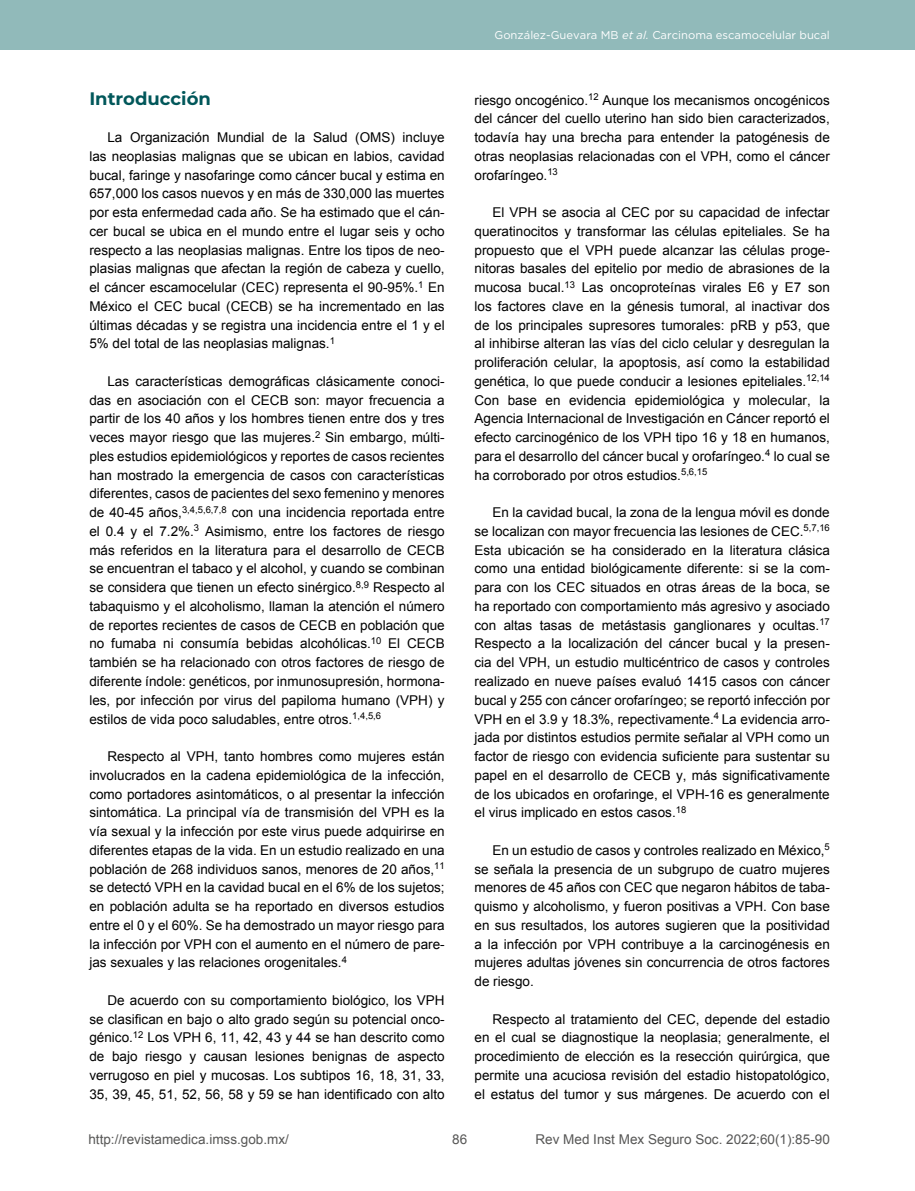
<style>
.page{position:relative;width:915px;height:1191px;background:#fff}
.page>*{position:absolute;margin:0;border:0;box-sizing:border-box;transform-origin:0 0}
.t1{font:700 18px "Montserrat";color:#01575a}
.t2{font:13.5px/18.8px "Arial";color:#000;text-align:justify}
.t3{font:13.5px "Arial";color:#575756}
.t4{font:11.25px "Gotham";color:#fff}
.s1{font-style:italic}
</style>
<div class="page">
<div style="left:0;top:0;width:914px;height:50px;background:#91baba"></div>
<h1 class="t1" style="left:89px;top:85px;width:123px">Introducción</h1>
<p class="t2" style="left:89px;top:128px;width:357px;text-indent:18px">La Organización Mundial de la Salud (OMS) incluye las neoplasias malignas que se ubican en labios, cavidad bucal, faringe y nasofaringe como cáncer bucal y estima en 657,000 los casos nuevos y en más de 330,000 las muertes por esta enfermedad cada año. Se ha estimado que el cán&shy;cer bucal se ubica en el mundo entre el lugar seis y ocho respecto a las neoplasias malignas. Entre los tipos de neo&shy;plasias malignas que afectan la región de cabeza y cuello, el cáncer escamocelular (CEC) representa el 90-95%.<sup>1</sup> En México el CEC bucal (CECB) se ha incrementado en las últimas décadas y se registra una incidencia entre el 1 y el 5% del total de las neoplasias malignas.<sup>1</sup></p>
<p class="t2" style="left:89px;top:372px;width:357px;text-indent:18px">Las características demográficas clásicamente conoci&shy;das en asociación con el CECB son: mayor frecuencia a partir de los 40 años y los hombres tienen entre dos y tres veces mayor riesgo que las mujeres.<sup>2</sup> Sin embargo, múlti&shy;ples estudios epidemiológicos y reportes de casos recientes han mostrado la emergencia de casos con características diferentes, casos de pacientes del sexo femenino y menores de 40-45 años,<sup>3,4,5,6,7,8</sup> con una incidencia reportada entre el 0.4 y el 7.2%.<sup>3</sup> Asimismo, entre los factores de riesgo más referidos en la literatura para el desarrollo de CECB se encuentran el tabaco y el alcohol, y cuando se combinan se considera que tienen un efecto sinérgico.<sup>8,9</sup> Respecto al tabaquismo y el alcoholismo, llaman la atención el número de reportes recientes de casos de CECB en población que no fumaba ni consumía bebidas alcohólicas.<sup>10</sup> El CECB también se ha relacionado con otros factores de riesgo de diferente índole: genéticos, por inmunosupresión, hormona&shy;les, por infección por virus del papiloma humano (VPH) y estilos de vida poco saludables, entre otros.<sup>1,4,5,6</sup></p>
<p class="t2" style="left:89px;top:747px;width:357px;text-indent:18px">Respecto al VPH, tanto hombres como mujeres están involucrados en la cadena epidemiológica de la infección, como portadores asintomáticos, o al presentar la infección sintomática. La principal vía de transmisión del VPH es la vía sexual y la infección por este virus puede adquirirse en diferentes etapas de la vida. En un estudio realizado en una población de 268 individuos sanos, menores de 20 años,<sup>11 </sup>se detectó VPH en la cavidad bucal en el 6% de los sujetos; en población adulta se ha reportado en diversos estudios entre el 0 y el 60%. Se ha demostrado un mayor riesgo para la infección por VPH con el aumento en el número de pare&shy;jas sexuales y las relaciones orogenitales.<sup>4</sup></p>
<p class="t2" style="left:89px;top:991px;width:357px;text-indent:18px">De acuerdo con su comportamiento biológico, los VPH se clasifican en bajo o alto grado según su potencial onco&shy;génico.<sup>12</sup> Los VPH 6, 11, 42, 43 y 44 se han descrito como de bajo riesgo y causan lesiones benignas de aspecto verrugoso en piel y mucosas. Los subtipos 16, 18, 31, 33, 35, 39, 45, 51, 52, 56, 58 y 59 se han identificado con alto</p>
<p class="t4" style="left:494px;top:28px;width:337px">González-Guevara MB <span class="s1">et al.</span> Carcinoma escamocelular bucal</p>
<p class="t2" style="left:474px;top:91px;width:357px">riesgo oncogénico.<sup>12</sup> Aunque los mecanismos oncogénicos del cáncer del cuello uterino han sido bien caracterizados, todavía hay una brecha para entender la patogénesis de otras neoplasias relacionadas con el VPH, como el cáncer orofaríngeo.<sup>13</sup></p>
<p class="t2" style="left:474px;top:203px;width:357px;text-indent:18px">El VPH se asocia al CEC por su capacidad de infectar queratinocitos y transformar las células epiteliales. Se ha propuesto que el VPH puede alcanzar las células proge&shy;nitoras basales del epitelio por medio de abrasiones de la mucosa bucal.<sup>13</sup> Las oncoproteínas virales E6 y E7 son los factores clave en la génesis tumoral, al inactivar dos de los principales supresores tumorales: pRB y p53, que al inhibirse alteran las vías del ciclo celular y desregulan la proliferación celular, la apoptosis, así como la estabilidad genética, lo que puede conducir a lesiones epiteliales.<sup>12,14<br></sup>Con base en evidencia epidemiológica y molecular, la Agencia Internacional de Investigación en Cáncer reportó el efecto carcinogénico de los VPH tipo 16 y 18 en humanos, para el desarrollo del cáncer bucal y orofaríngeo.<sup>4</sup> lo cual se ha corroborado por otros estudios.<sup>5,6,15</sup></p>
<p class="t2" style="left:474px;top:503px;width:357px;text-indent:18px">En la cavidad bucal, la zona de la lengua móvil es donde se localizan con mayor frecuencia las lesiones de CEC.<sup>5,7,16<br></sup>Esta ubicación se ha considerado en la literatura clásica como una entidad biológicamente diferente: si se la com&shy;para con los CEC situados en otras áreas de la boca, se ha reportado con comportamiento más agresivo y asociado con altas tasas de metástasis ganglionares y ocultas.<sup>17<br></sup>Respecto a la localización del cáncer bucal y la presen&shy;cia del VPH, un estudio multicéntrico de casos y controles realizado en nueve países evaluó 1415 casos con cáncer bucal y 255 con cáncer orofaríngeo; se reportó infección por VPH en el 3.9 y 18.3%, repectivamente.<sup>4</sup> La evidencia arro&shy;jada por distintos estudios permite señalar al VPH como un factor de riesgo con evidencia suficiente para sustentar su papel en el desarrollo de CECB y, más significativamente de los ubicados en orofaringe, el VPH-16 es generalmente el virus implicado en estos casos.<sup>18</sup></p>
<p class="t2" style="left:474px;top:841px;width:357px;text-indent:18px">En un estudio de casos y controles realizado en México,<sup>5 </sup>se señala la presencia de un subgrupo de cuatro mujeres menores de 45 años con CEC que negaron hábitos de taba&shy;quismo y alcoholismo, y fueron positivas a VPH. Con base en sus resultados, los autores sugieren que la positividad a la infección por VPH contribuye a la carcinogénesis en mujeres adultas jóvenes sin concurrencia de otros factores de riesgo.</p>
<p class="t2" style="left:474px;top:1009px;width:357px;text-indent:18px">Respecto al tratamiento del CEC, depende del estadio en el cual se diagnostique la neoplasia; generalmente, el procedimiento de elección es la resección quirúrgica, que permite una acuciosa revisión del estadio histopatológico, el estatus del tumor y sus márgenes. De acuerdo con el</p>
<p class="t3" style="left:88px;top:1130px;width:202px">http://revistamedica.imss.gob.mx/</p>
<p class="t3" style="left:535px;top:1130px;width:296px">Rev Med Inst Mex Seguro Soc. 2022;60(1):85-90</p>
<p class="t3" style="left:452px;top:1130px;width:17px">86</p>
</div>
